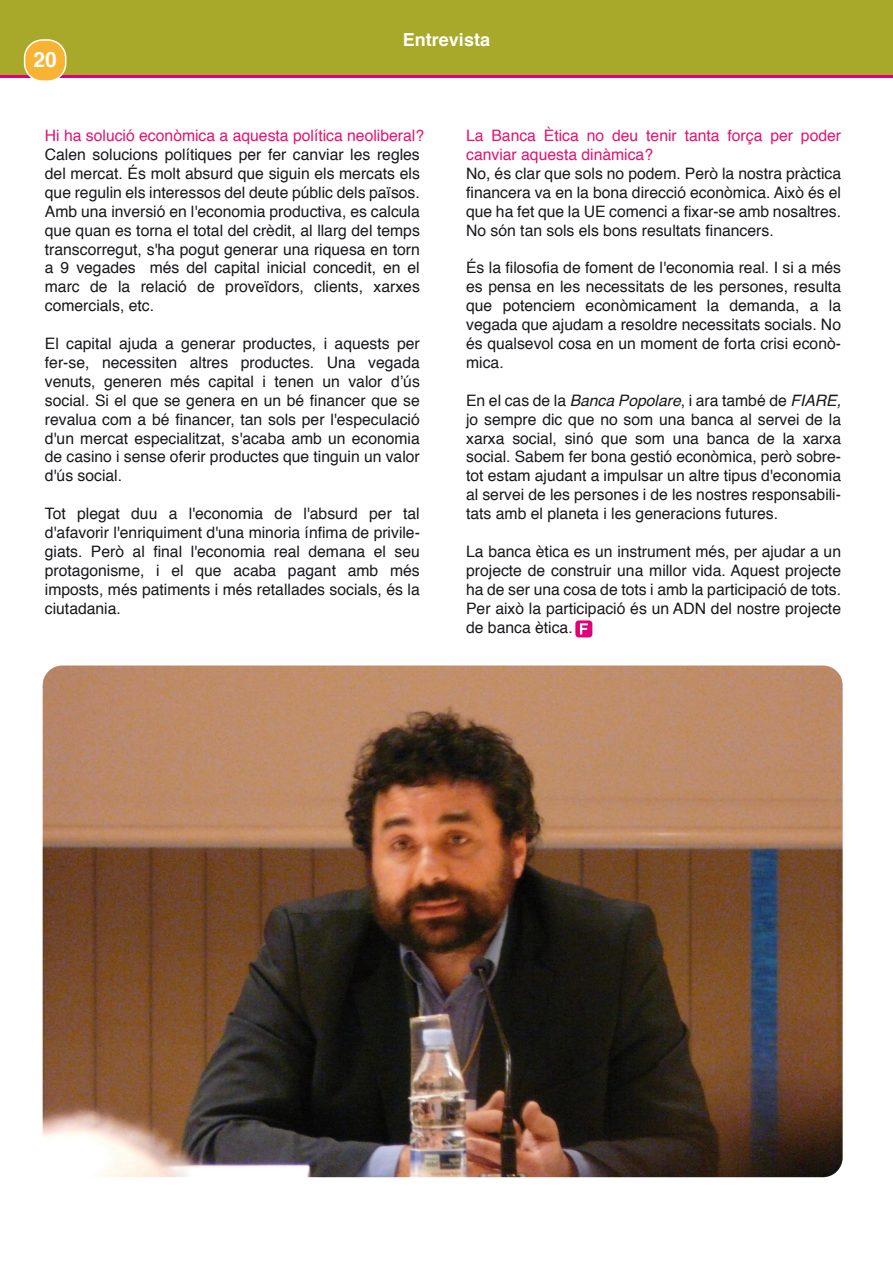
<style>
.page{position:relative;width:893px;height:1263px;background:#fff}
.page>*{position:absolute;margin:0;border:0;box-sizing:border-box;transform-origin:0 0}
.t1{font:700 21px "Helvetica";color:#fff}
.t2{font:700 18px "Helvetica";color:#fff}
.t3{font:15.75px/18.9px "Helvetica";color:#1a171c;text-align:justify}
.t4{font:15.75px/18.9px "Helvetica";color:#e41270}
.s1{font-style:italic}
</style>
<div class="page">
<svg style="left:0;top:74px;width:893px;height:4px;background:#d32a66"></svg>
<div style="left:0;top:0;width:893px;height:74px;background:#a8a82b"></div>
<div style="left:25px;top:40px;width:41px;height:41px;background:#f8b334;border-radius:18px"></div>
<div style="left:24px;top:39px;width:42px;height:43px;border:2px solid #fff;border-radius:18px"></div>
<div style="left:575px;top:620px;width:17px;height:17px;background:#e2007a;border-radius:3px"></div>
<svg style="left:580px;top:623px;width:8px;height:11px"></svg>
<img style="left:43px;top:665px;width:800px;height:512px">
<h1 class="t1" style="left:33px;top:42px;width:25px">20</h1>
<p class="t2" style="left:403px;top:26px;width:89px">Entrevista</p>
<p class="t4" style="left:45px;top:127px;width:381px">Hi ha solució econòmica a aquesta política neoliberal?</p>
<p class="t3" style="left:45px;top:145px;width:376px">Calen solucions polítiques per fer canviar les regles del mercat. És molt absurd que siguin els mercats els que regulin els interessos del deute públic dels països.<br>Amb una inversió en l'economia productiva, es calcula que quan es torna el total del crèdit, al llarg del temps transcorregut, s'ha pogut generar una riquesa en torn a 9 vegades més del capital inicial concedit, en el marc de la relació de proveïdors, clients, xarxes comercials, etc.</p>
<p class="t3" style="left:45px;top:334px;width:376px">El capital ajuda a generar productes, i aquests per fer-se, necessiten altres productes. Una vegada venuts, generen més capital i tenen un valor d’ús social. Si el que se genera en un bé financer que se revalua com a bé financer, tan sols per l'especulació d'un mercat especialitzat, s'acaba amb un economia de casino i sense oferir productes que tinguin un valor d'ús social.</p>
<p class="t3" style="left:45px;top:505px;width:377px">Tot plegat duu a l'economia de l'absurd per tal d'afavorir l'enriquiment d'una minoria ínfima de privile&shy;giats. Però al final l'economia real demana el seu protagonisme, i el que acaba pagant amb més imposts, més patiments i més retallades socials, és la ciutadania.</p>
<p class="t4" style="left:466px;top:127px;width:376px">La Banca Ètica no deu tenir tanta força per poder canviar aquesta dinàmica?</p>
<p class="t3" style="left:466px;top:164px;width:376px">No, és clar que sols no podem. Però la nostra pràctica financera va en la bona direcció econòmica. Això és el que ha fet que la UE comenci a fixar-se amb nosaltres.<br>No són tan sols els bons resultats financers.</p>
<p class="t3" style="left:466px;top:259px;width:376px">És la filosofia de foment de l'economia real. I si a més es pensa en les necessitats de les persones, resulta que potenciem econòmicament la demanda, a la vegada que ajudam a resoldre necessitats socials. No és qualsevol cosa en un moment de forta crisi econò&shy;mica.</p>
<p class="t3" style="left:466px;top:391px;width:376px">En el cas de la <span class="s1">Banca Popolare</span>, i ara també de <span class="s1">FIARE, </span>jo sempre dic que no som una banca al servei de la xarxa social, sinó que som una banca de la xarxa social. Sabem fer bona gestió econòmica, però sobre&shy;tot estam ajudant a impulsar un altre tipus d'economia al servei de les persones i de les nostres responsabili&shy;tats amb el planeta i les generacions futures.</p>
<p class="t3" style="left:466px;top:542px;width:376px">La banca ètica es un instrument més, per ajudar a un projecte de construir una millor vida. Aquest projecte ha de ser una cosa de tots i amb la participació de tots.<br>Per això la participació és un ADN del nostre projecte de banca ètica.</p>
</div>
